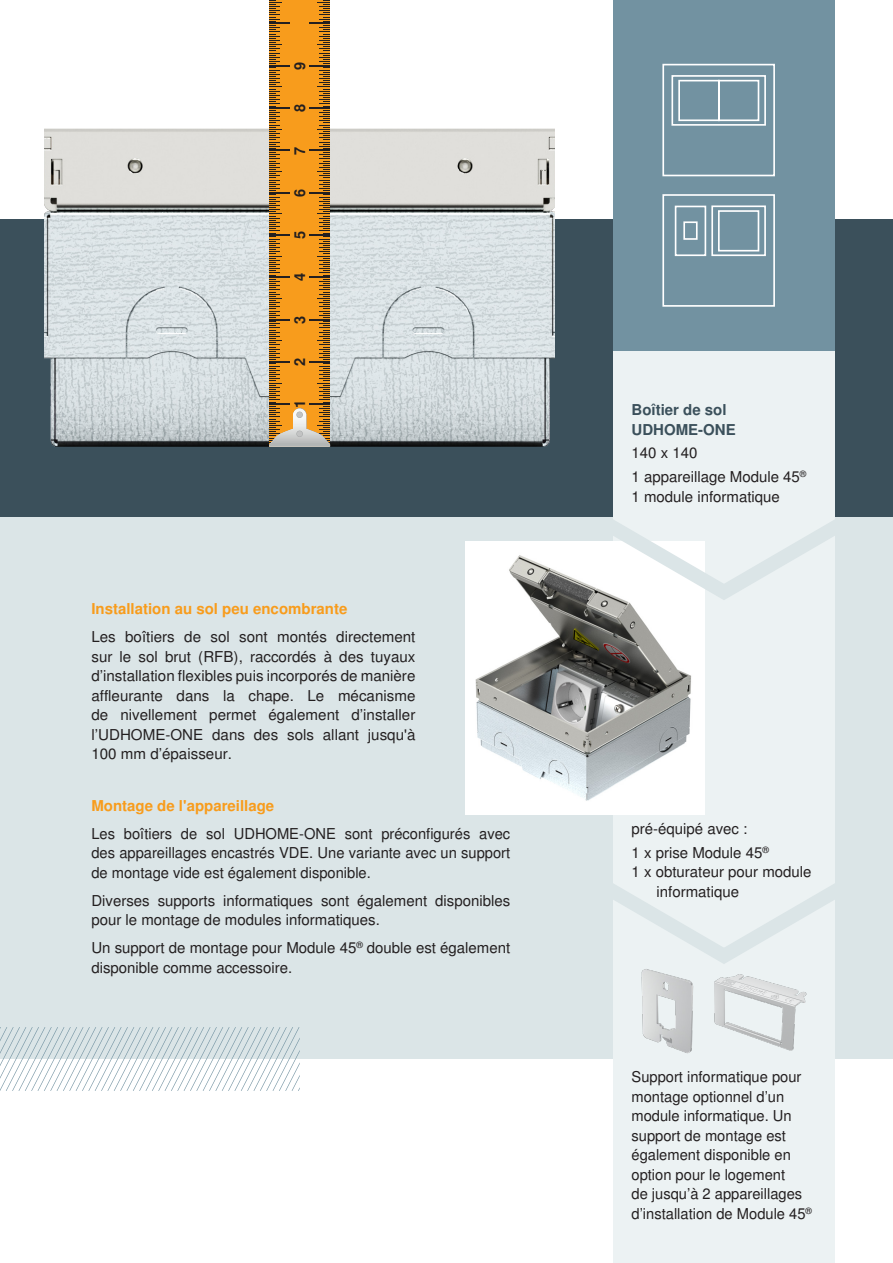
<style>
.page{position:relative;width:893px;height:1263px;background:#fff}
.page>*{position:absolute;margin:0;border:0;box-sizing:border-box;transform-origin:0 0}
.t1{font:15px/19.5px "Nimbus San LOT";color:#231f20}
.t2{font:700 15px "Nimbus San LOT";color:#f89c1c}
.t3{font:700 15px/19.5px "Nimbus San LOT";color:#3b505b}
.t4{font:700 15px "Nimbus San LOT";color:#231f20}
</style>
<div class="page">
<div style="left:0;top:517px;width:893px;height:542px;background:#dbe5e7"></div>
<div style="left:0;top:219px;width:893px;height:298px;background:#3b505b"></div>
<svg style="left:0;top:1027px;width:300px;height:64px"></svg>
<img style="left:45px;top:128px;width:510px;height:318px">
<svg style="left:269px;top:0;width:61px;height:446px"></svg>
<div style="left:613px;top:0;width:221px;height:1263px;background:#ecf2f3"></div>
<div style="left:613px;top:0;width:221px;height:351px;background:#7292a1"></div>
<svg style="left:662px;top:194px;width:113px;height:113px"></svg>
<svg style="left:662px;top:63px;width:113px;height:114px"></svg>
<img style="left:465px;top:542px;width:240px;height:272px">
<svg style="left:605px;top:511px;width:230px;height:93px"></svg>
<svg style="left:613px;top:874px;width:222px;height:94px"></svg>
<img style="left:638px;top:963px;width:58px;height:91px">
<img style="left:714px;top:974px;width:93px;height:77px">
<p class="t4" style="left:291px;top:70px;width:10px;rotate:-90deg">9</p>
<p class="t4" style="left:291px;top:112px;width:10px;rotate:-90deg">8</p>
<p class="t4" style="left:291px;top:155px;width:10px;rotate:-90deg">7</p>
<p class="t4" style="left:291px;top:197px;width:10px;rotate:-90deg">6</p>
<p class="t4" style="left:291px;top:239px;width:10px;rotate:-90deg">5</p>
<p class="t4" style="left:291px;top:281px;width:10px;rotate:-90deg">4</p>
<p class="t4" style="left:291px;top:324px;width:10px;rotate:-90deg">3</p>
<p class="t4" style="left:291px;top:366px;width:10px;rotate:-90deg">2</p>
<p class="t4" style="left:291px;top:408px;width:10px;rotate:-90deg">1</p>
<p class="t2" style="left:91px;top:600px;width:257px">Installation au sol peu encombrante</p>
<p class="t1" style="left:91px;top:628px;width:326px;text-align:justify">Les boîtiers de sol sont montés directement sur le sol brut (RFB), raccordés à des tuyaux d’installation flexibles puis incorporés de manière affleurante dans la chape. Le mécanisme de nivellement permet également d’installer l’UDHOME-ONE dans des sols allant jusqu'à 100 mm d’épaisseur.</p>
<p class="t2" style="left:91px;top:796px;width:184px">Montage de l'appareillage</p>
<p class="t1" style="left:91px;top:824px;width:420px;text-align:justify">Les boîtiers de sol UDHOME-ONE sont préconfigurés avec des appareillages encastrés VDE. Une variante avec un support de montage vide est également disponible.</p>
<p class="t1" style="left:91px;top:891px;width:420px">Diverses supports informatiques sont également disponibles pour le montage de modules informatiques.</p>
<p class="t1" style="left:91px;top:938px;width:420px">Un support de montage pour Module 45<sup>®</sup> double est également disponible comme accessoire.</p>
<p class="t3" style="left:631px;top:401px;width:106px">Boîtier de sol<br>UDHOME-ONE</p>
<p class="t1" style="left:631px;top:441px;width:176px;line-height:23.7px">140 x 140<br>1 appareillage Module 45<sup>®</sup></p>
<p class="t1" style="left:631px;top:487px;width:150px">1 module informatique</p>
<p class="t1" style="left:631px;top:817px;width:139px;line-height:23.7px">pré-équipé avec :<br>1 x prise Module 45<sup>®</sup></p>
<p class="t1" style="left:656px;top:862px;width:157px;text-indent:-25px">1 x obturateur pour module informatique</p>
<p class="t1" style="left:631px;top:1067px;width:182px">Support informatique pour montage optionnel d’un module informatique. Un support de montage est également disponible en option pour le logement<br>de jusqu’à 2 appareillages d’installation de Module 45<sup>®</sup></p>
</div>
